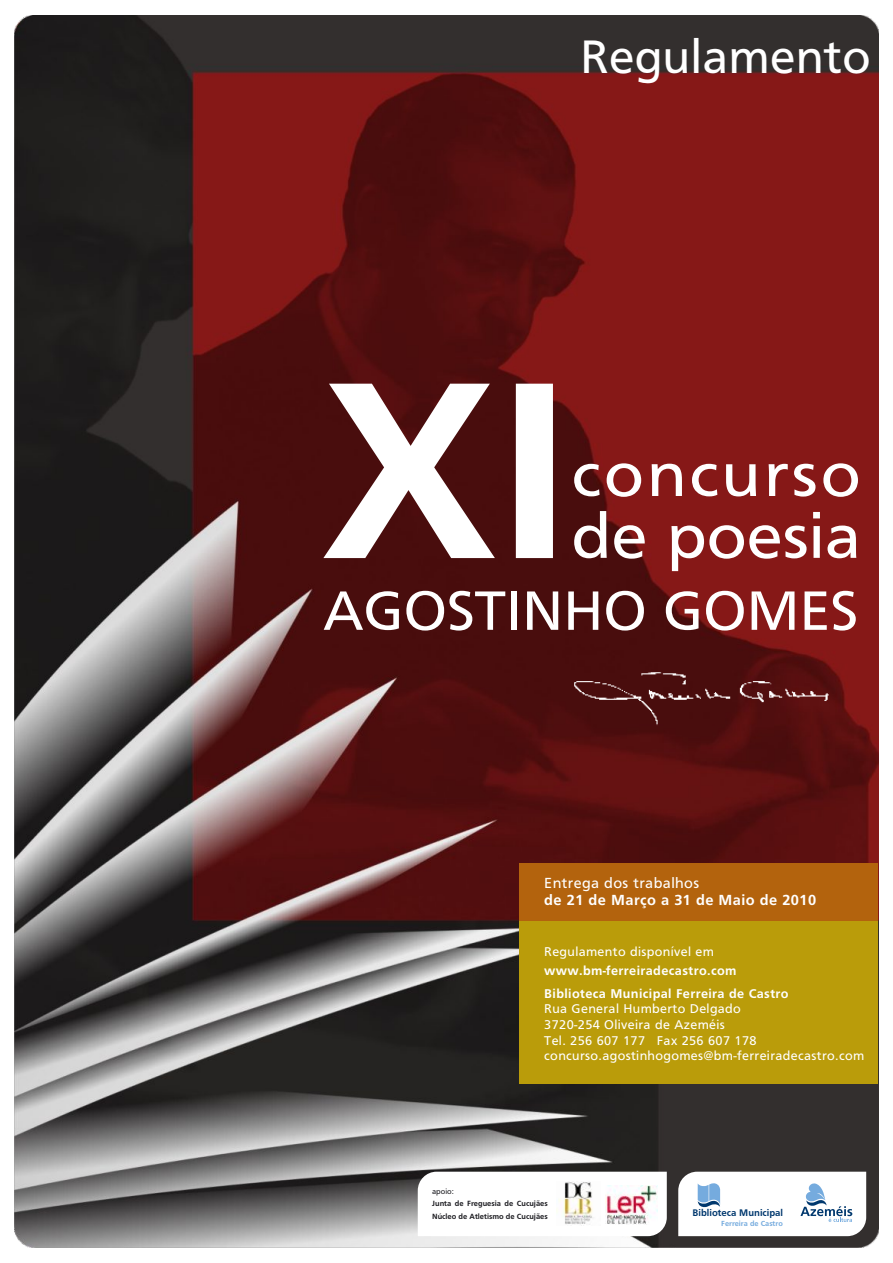
<style>
.page{position:relative;width:893px;height:1263px;background:#fff}
.page>*{position:absolute;margin:0;border:0;box-sizing:border-box;transform-origin:0 0}
.t1{font:64.95px/61.8px "Frutiger";letter-spacing:.045em;color:#fff;scale:1.06 1}
.t2{font:57.45px "Frutiger";color:#fff}
.t3{font:48.75px "Frutiger";letter-spacing:.01em;color:#fff}
.t4{font:700 15.15px "Frutiger";letter-spacing:.03em;color:#fff}
.t5{font:15.15px "Frutiger";letter-spacing:.03em;color:#fff}
.t6{font:13.2px/15.6px "Frutiger";letter-spacing:.03em;color:#fff}
.t7{font:700 13.2px/23.1px "Frutiger";letter-spacing:.03em;color:#fff}
.t8{font:700 9.9px "Frutiger";color:#00386e}
.t9{font:700 7.8px/12.3px "Frutiger";color:#1c1c21}
.t10{font:7.8px "Frutiger";color:#1c1c21}
.t11{font:700 7.65px "Frutiger";color:#75abde}
</style>
<div class="page">
<img style="left:15px;top:15px;width:863px;height:1233px">
<svg style="left:418px;top:1172px;width:249px;height:64px"></svg>
<img style="left:557px;top:1181px;width:43px;height:44px">
<img style="left:605px;top:1185px;width:52px;height:40px">
<svg style="left:678px;top:1172px;width:188px;height:64px"></svg>
<img style="left:572px;top:660px;width:273px;height:71px">
<svg style="left:323px;top:384px;width:230px;height:174px"></svg>
<div style="left:519px;top:865px;width:359px;height:218px;background:#ba9c0a"></div>
<div style="left:519px;top:863px;width:359px;height:57px;background:#b3630d"></div>
<h3 class="t3" style="left:580px;top:38px;width:292px">Regulamento</h3>
<h1 class="t1" style="left:571px;top:448px;width:275px">concurso de poesia</h1>
<h2 class="t2" style="left:323px;top:588px;width:536px">AGOSTINHO GOMES</h2>
<p class="t10" style="left:432px;top:1189px;width:23px">apoio:</p>
<p class="t5" style="left:544px;top:877px;width:156px">Entrega dos trabalhos</p>
<p class="t4" style="left:544px;top:894px;width:273px">de 21 de Março a 31 de Maio de 2010</p>
<p class="t6" style="left:544px;top:944px;width:171px">Regulamento disponível em</p>
<p class="t7" style="left:544px;top:960px;width:246px">www.bm-ferreiradecastro.com<br>Biblioteca Municipal Ferreira de Castro</p>
<p class="t6" style="left:544px;top:1002px;width:321px">Rua General Humberto Delgado<br>3720-254 Oliveira de Azeméis<br>Tel. 256 607 177 Fax 256 607 178 concurso.agostinhogomes@bm-ferreiradecastro.com</p>
<p class="t9" style="left:432px;top:1198px;width:117px">Junta de Freguesia de Cucujães<br>Núcleo de Atletismo de Cucujães</p>
<p class="t8" style="left:693px;top:1209px;width:92px">Biblioteca Municipal</p>
<p class="t11" style="left:721px;top:1220px;width:63px">Ferreira de Castro</p>
</div>
